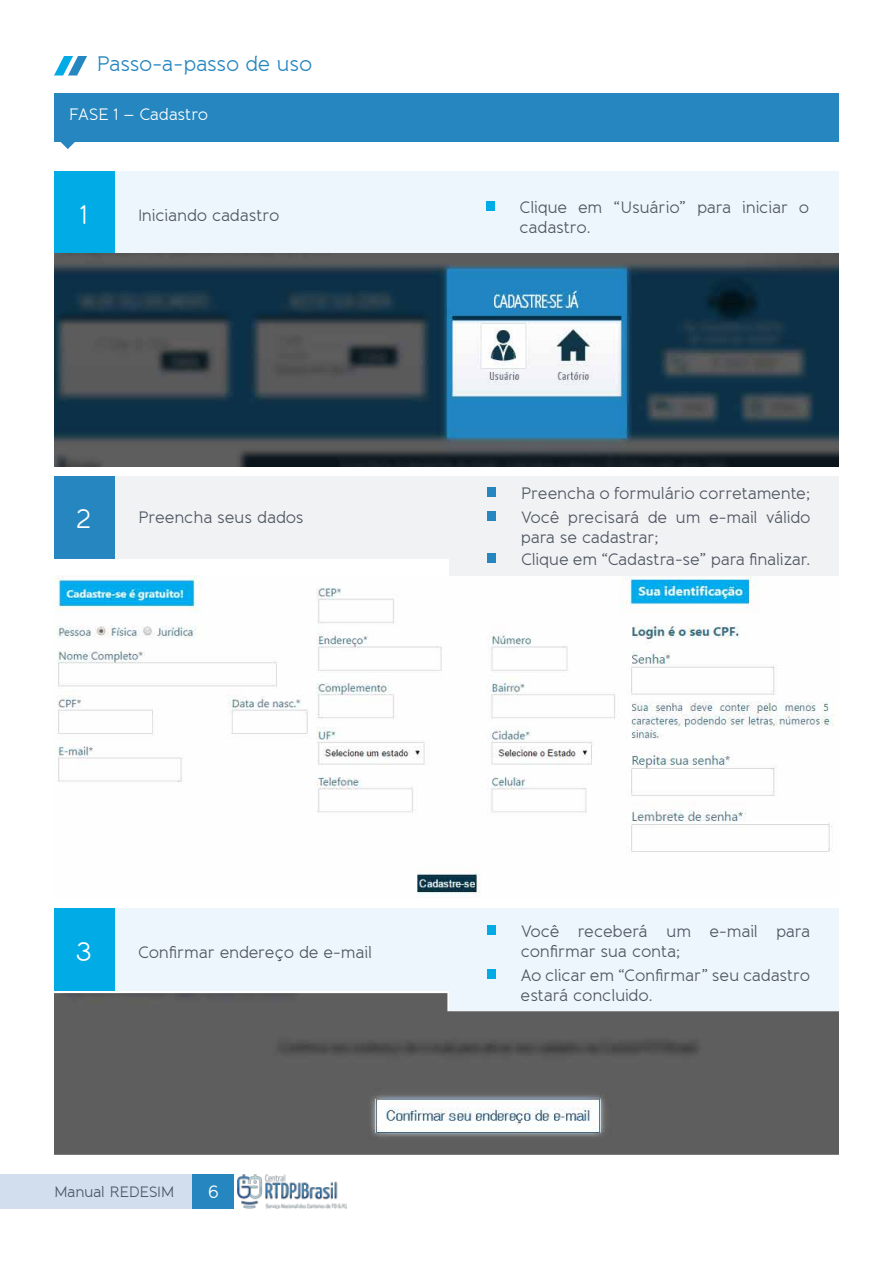
<style>
.page{position:relative;width:893px;height:1263px;background:#fff}
.page>*{position:absolute;margin:0;border:0;box-sizing:border-box;transform-origin:0 0}
.t1{font:27px "Banda";color:#fff}
.t2{font:21px "Banda";letter-spacing:-.01em;color:#2586c0}
.t3{font:18px "Banda";color:#fff}
.t4{font:16.5px/19.8px "Banda";letter-spacing:-.01em;color:#4d5460}
.t5{font:16.5px "Banda";letter-spacing:-.015em;color:#fff}
.t6{font:15px "Banda";letter-spacing:-.03em;color:#4d5460}
</style>
<div class="page">
<div style="left:0;top:1175px;width:192px;height:34px;background:#d2ddee"></div>
<div style="left:192px;top:1175px;width:42px;height:34px;background:#2586c0"></div>
<img style="left:238px;top:1175px;width:109px;height:34px">
<svg style="left:54px;top:56px;width:33px;height:20px"></svg>
<div style="left:54px;top:93px;width:785px;height:48px;background:#2586c0"></div>
<svg style="left:60px;top:141px;width:16px;height:8px"></svg>
<div style="left:114px;top:171px;width:725px;height:83px;background:#edf6fc"></div>
<div style="left:54px;top:171px;width:60px;height:83px;background:#00abe6"></div>
<img style="left:54px;top:254px;width:785px;height:213px">
<div style="left:114px;top:476px;width:725px;height:82px;background:#f0f2f4"></div>
<div style="left:54px;top:476px;width:60px;height:82px;background:#2586c0"></div>
<div style="left:487px;top:487px;width:8px;height:9px;background:#2586c0"></div>
<img style="left:54px;top:576px;width:780px;height:319px">
<div style="left:114px;top:908px;width:725px;height:83px;background:#edf6fc"></div>
<div style="left:449px;top:987px;width:390px;height:24px;background:#edf6fc"></div>
<div style="left:54px;top:908px;width:60px;height:83px;background:#00abe6"></div>
<div style="left:487px;top:926px;width:8px;height:9px;background:#00abe6"></div>
<div style="left:487px;top:970px;width:8px;height:9px;background:#00abe6"></div>
<img style="left:54px;top:993px;width:785px;height:162px">
<div style="left:486px;top:201px;width:8px;height:9px;background:#00abe6"></div>
<div style="left:487px;top:511px;width:9px;height:9px;background:#2586c0"></div>
<div style="left:449px;top:539px;width:390px;height:37px;background:#f0f2f4"></div>
<div style="left:487px;top:554px;width:9px;height:9px;background:#2586c0"></div>
<p class="t2" style="left:97px;top:51px;width:217px">Passo-a-passo de uso</p>
<p class="t5" style="left:69px;top:104px;width:141px">FASE 1 – Cadastro</p>
<h1 class="t1" style="left:80px;top:198px;width:9px">1</h1>
<p class="t4" style="left:138px;top:205px;width:143px">Iniciando cadastro</p>
<h1 class="t1" style="left:77px;top:503px;width:16px">2</h1>
<p class="t4" style="left:138px;top:507px;width:167px">Preencha seus dados</p>
<h1 class="t1" style="left:76px;top:935px;width:18px">3</h1>
<p class="t4" style="left:138px;top:942px;width:235px">Confirmar endereço de e-mail</p>
<p class="t6" style="left:54px;top:1183px;width:122px">Manual REDESIM</p>
<p class="t3" style="left:208px;top:1181px;width:12px">6</p>
<p class="t4" style="left:520px;top:197px;width:291px">Clique em “Usuário” para iniciar o cadastro.</p>
<p class="t4" style="left:521px;top:483px;width:291px">Preencha o formulário corretamente;</p>
<p class="t4" style="left:521px;top:507px;width:291px">Você precisará de um e-mail válido para se cadastrar;</p>
<p class="t4" style="left:521px;top:550px;width:291px">Clique em “Cadastra-se” para finalizar.</p>
<p class="t4" style="left:521px;top:922px;width:291px">Você receberá um e-mail para confirmar sua conta;</p>
<p class="t4" style="left:521px;top:966px;width:291px">Ao clicar em “Confirmar” seu cadastro estará concluido.</p>
</div>
